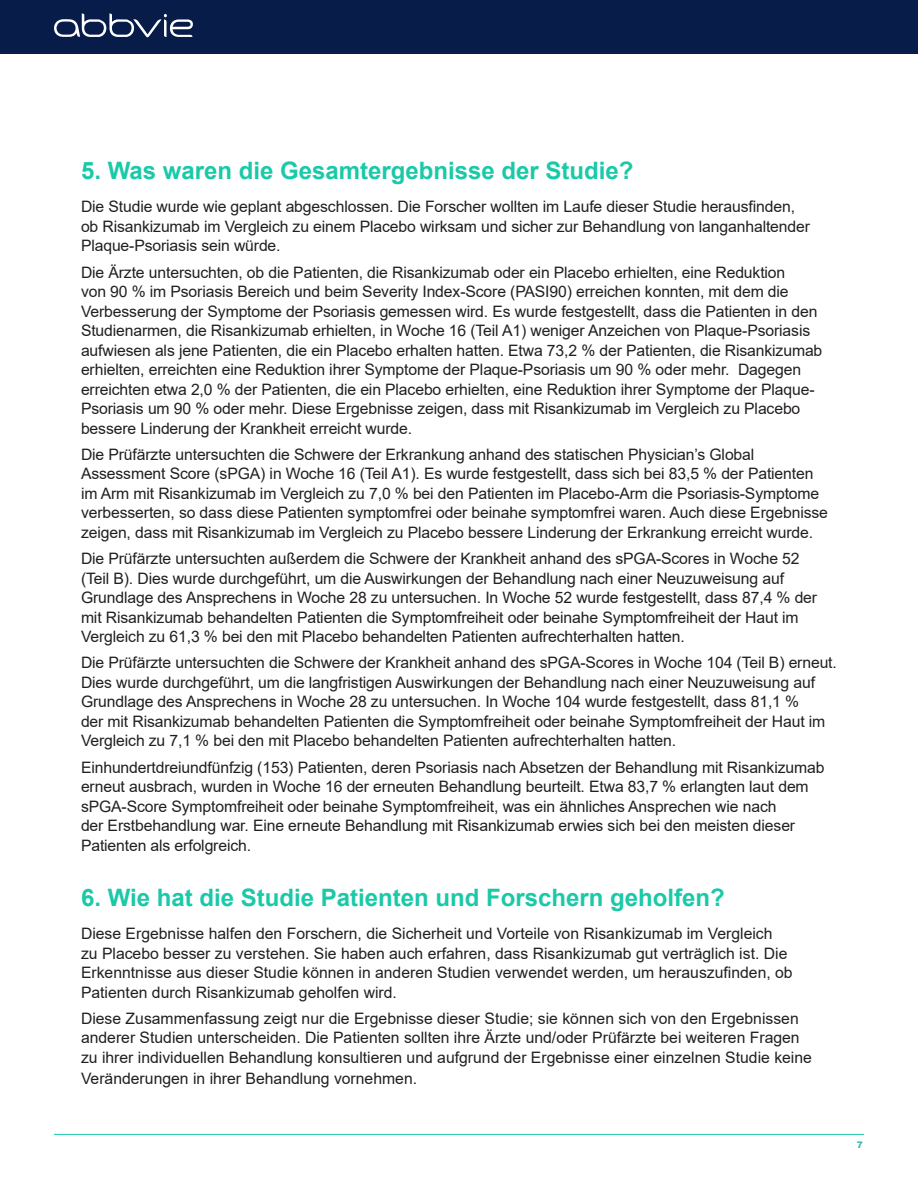
<style>
.page{position:relative;width:918px;height:1188px;background:#fff}
.page>*{position:absolute;margin:0;border:0;box-sizing:border-box;transform-origin:0 0}
.t1{font:700 24px "Arial";color:#1ac9a8}
.t2{font:15.75px/19.5px "Arial";letter-spacing:-.01em;color:#231f20}
.t3{font:900 9px "Arial";color:#33bda3}
</style>
<div class="page">
<div style="left:0;top:0;width:918px;height:54px;background:#081c4a"></div>
<svg style="left:54px;top:13px;width:139px;height:24px"></svg>
<hr style="left:54px;top:1134px;width:810px;height:1px;background:#1ac9a8">
<h1 class="t1" style="left:81px;top:154px;width:554px">5. Was waren die Gesamtergebnisse der Studie?</h1>
<p class="t2" style="left:81px;top:197px;width:731px">Die Studie wurde wie geplant abgeschlossen. Die Forscher wollten im Laufe dieser Studie herausfinden, ob Risankizumab im Vergleich zu einem Placebo wirksam und sicher zur Behandlung von langanhaltender<br>Plaque-Psoriasis sein würde.</p>
<p class="t2" style="left:81px;top:262px;width:743px">Die Ärzte untersuchten, ob die Patienten, die Risankizumab oder ein Placebo erhielten, eine Reduktion<br>von 90 % im Psoriasis Bereich und beim Severity Index-Score (PASI90) erreichen konnten, mit dem die Verbesserung der Symptome der Psoriasis gemessen wird. Es wurde festgestellt, dass die Patienten in den Studienarmen, die Risankizumab erhielten, in Woche 16 (Teil A1) weniger Anzeichen von Plaque-Psoriasis aufwiesen als jene Patienten, die ein Placebo erhalten hatten. Etwa 73,2 % der Patienten, die Risankizumab erhielten, erreichten eine Reduktion ihrer Symptome der Plaque-Psoriasis um 90 % oder mehr. Dagegen erreichten etwa 2,0 % der Patienten, die ein Placebo erhielten, eine Reduktion ihrer Symptome der Plaque-Psoriasis um 90 % oder mehr. Diese Ergebnisse zeigen, dass mit Risankizumab im Vergleich zu Placebo bessere Linderung der Krankheit erreicht wurde.</p>
<p class="t2" style="left:81px;top:445px;width:748px">Die Prüfärzte untersuchten die Schwere der Erkrankung anhand des statischen Physician’s Global Assessment Score (sPGA) in Woche 16 (Teil A1). Es wurde festgestellt, dass sich bei 83,5 % der Patienten im Arm mit Risankizumab im Vergleich zu 7,0 % bei den Patienten im Placebo-Arm die Psoriasis-Symptome verbesserten, so dass diese Patienten symptomfrei oder beinahe symptomfrei waren. Auch diese Ergebnisse zeigen, dass mit Risankizumab im Vergleich zu Placebo bessere Linderung der Erkrankung erreicht wurde.</p>
<p class="t2" style="left:81px;top:549px;width:738px">Die Prüfärzte untersuchten außerdem die Schwere der Krankheit anhand des sPGA-Scores in Woche 52 (Teil B). Dies wurde durchgeführt, um die Auswirkungen der Behandlung nach einer Neuzuweisung auf Grundlage des Ansprechens in Woche 28 zu untersuchen. In Woche 52 wurde festgestellt, dass 87,4 % der mit Risankizumab behandelten Patienten die Symptomfreiheit oder beinahe Symptomfreiheit der Haut im Vergleich zu 61,3 % bei den mit Placebo behandelten Patienten aufrechterhalten hatten.</p>
<p class="t2" style="left:81px;top:653px;width:757px">Die Prüfärzte untersuchten die Schwere der Krankheit anhand des sPGA-Scores in Woche 104 (Teil B) erneut.<br>Dies wurde durchgeführt, um die langfristigen Auswirkungen der Behandlung nach einer Neuzuweisung auf Grundlage des Ansprechens in Woche 28 zu untersuchen. In Woche 104 wurde festgestellt, dass 81,1 %<br>der mit Risankizumab behandelten Patienten die Symptomfreiheit oder beinahe Symptomfreiheit der Haut im Vergleich zu 7,1 % bei den mit Placebo behandelten Patienten aufrechterhalten hatten.</p>
<p class="t2" style="left:81px;top:757px;width:745px">Einhundertdreiundfünfzig (153) Patienten, deren Psoriasis nach Absetzen der Behandlung mit Risankizumab erneut ausbrach, wurden in Woche 16 der erneuten Behandlung beurteilt. Etwa 83,7 % erlangten laut dem sPGA-Score Symptomfreiheit oder beinahe Symptomfreiheit, was ein ähnliches Ansprechen wie nach<br>der Erstbehandlung war. Eine erneute Behandlung mit Risankizumab erwies sich bei den meisten dieser Patienten als erfolgreich.</p>
<h1 class="t1" style="left:81px;top:881px;width:645px">6. Wie hat die Studie Patienten und Forschern geholfen?</h1>
<p class="t2" style="left:81px;top:924px;width:713px">Diese Ergebnisse halfen den Forschern, die Sicherheit und Vorteile von Risankizumab im Vergleich zu Placebo besser zu verstehen. Sie haben auch erfahren, dass Risankizumab gut verträglich ist. Die Erkenntnisse aus dieser Studie können in anderen Studien verwendet werden, um herauszufinden, ob Patienten durch Risankizumab geholfen wird.</p>
<p class="t2" style="left:81px;top:1009px;width:732px">Diese Zusammenfassung zeigt nur die Ergebnisse dieser Studie; sie können sich von den Ergebnissen anderer Studien unterscheiden. Die Patienten sollten ihre Ärzte und/oder Prüfärzte bei weiteren Fragen zu ihrer individuellen Behandlung konsultieren und aufgrund der Ergebnisse einer einzelnen Studie keine</p>
<p class="t2" style="left:81px;top:1069px;width:338px">Veränderungen in ihrer Behandlung vornehmen.</p>
<p class="t3" style="left:857px;top:1139px;width:8px">7</p>
</div>
